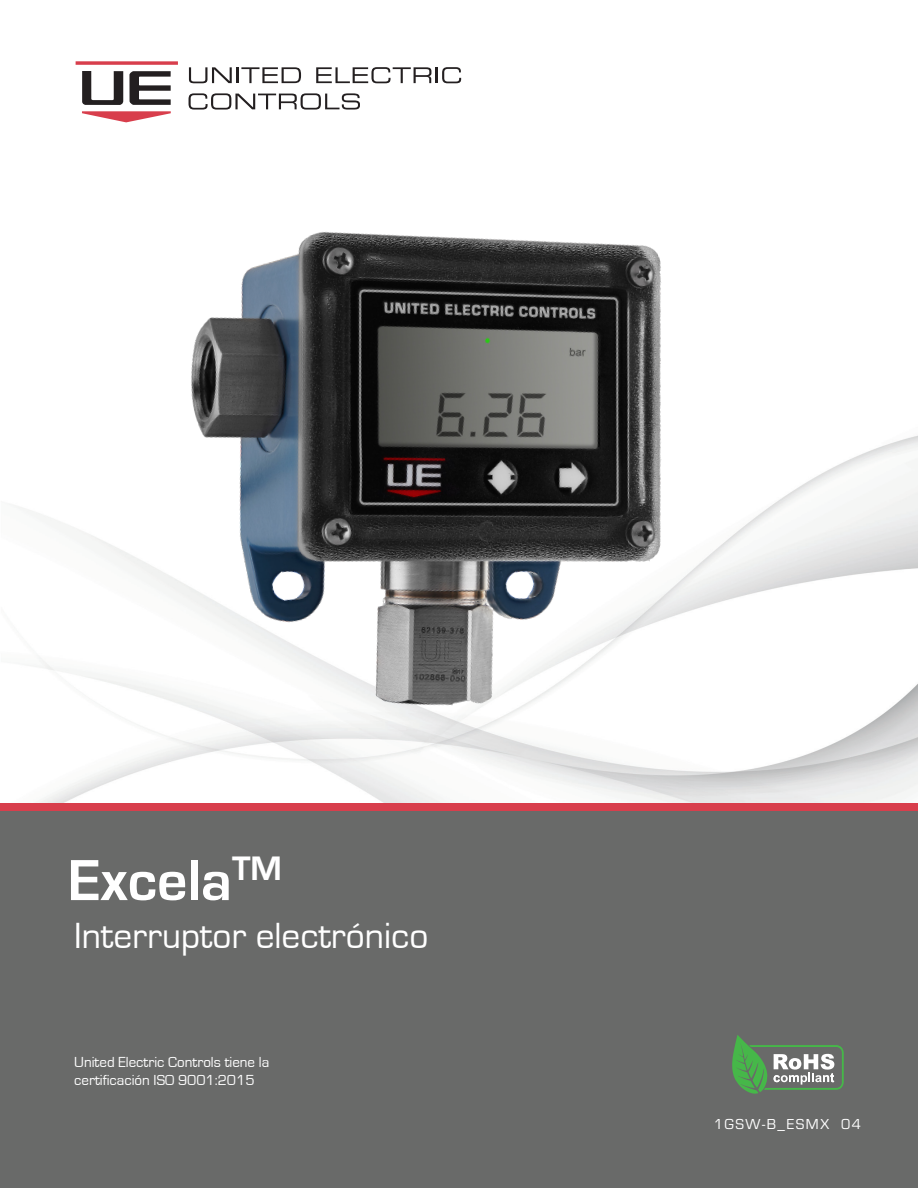
<style>
.page{position:relative;width:918px;height:1188px;background:#fff}
.page>*{position:absolute;margin:0;border:0;box-sizing:border-box;transform-origin:0 0}
.t1{font:700 60px "Eurostile";color:#fff}
.t2{font:37.5px "Eurostile";color:#fff}
.t3{font:15px/18px "Eurostile";color:#fff}
.t4{font:15px "Eurostile";letter-spacing:.1em;color:#fff}
</style>
<div class="page">
<img style="left:18px;top:435px;width:900px;height:368px">
<svg style="left:76px;top:61px;width:102px;height:4px"></svg>
<svg style="left:82px;top:71px;width:41px;height:34px"></svg>
<svg style="left:82px;top:111px;width:89px;height:11px"></svg>
<svg style="left:129px;top:71px;width:42px;height:34px"></svg>
<svg style="left:189px;top:67px;width:112px;height:16px"></svg>
<svg style="left:316px;top:67px;width:145px;height:16px"></svg>
<svg style="left:189px;top:93px;width:171px;height:17px"></svg>
<div style="left:0;top:803px;width:918px;height:385px;background:#696a69"></div>
<div style="left:0;top:803px;width:918px;height:8px;background:#d83e4c"></div>
<svg style="left:732px;top:1035px;width:112px;height:59px"></svg>
<img style="left:126px;top:113px;width:674px;height:686px">
<p class="t1" style="left:68px;top:848px;width:215px">Excela<sup>TM</sup></p>
<p class="t2" style="left:74px;top:916px;width:356px">Interruptor electrónico</p>
<p class="t3" style="left:74px;top:1053px;width:197px">United Electric Controls tiene la certificación ISO 9001:2015</p>
<p class="t4" style="left:714px;top:1114px;width:149px">1GSW-B_ESMX 04</p>
</div>
